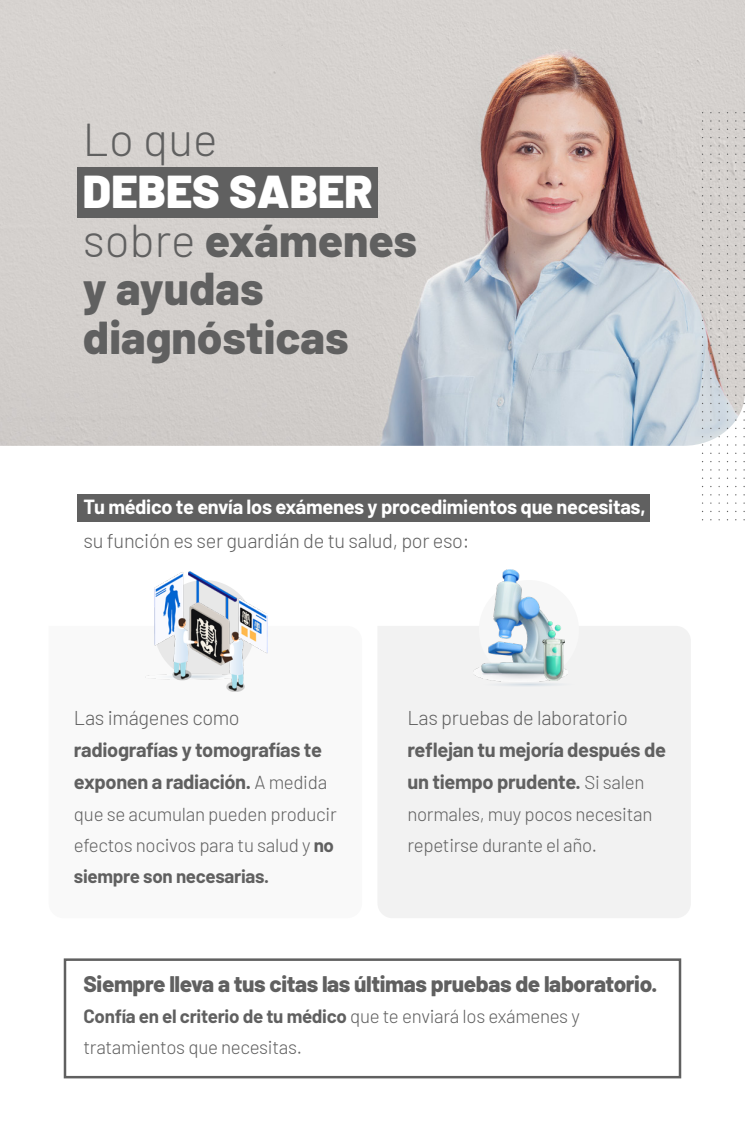
<style>
.page{position:relative;width:745px;height:1144px;background:#fff}
.page>*{position:absolute;margin:0;border:0;box-sizing:border-box;transform-origin:0 0}
.t1{font:800 46px/48.6px "Barlow";color:#606060}
.t2{font:300 46px "Barlow";color:#606060}
.t3{font:800 22.5px "Barlow";letter-spacing:-.015em;color:#606060}
.t4{font:700 20px/32.1px "Barlow";letter-spacing:-.015em;color:#606060}
.t5{font:300 20px "Barlow";letter-spacing:-.015em;color:#606060}
.t6{font:700 20px "Barlow";letter-spacing:-.015em;color:#fff}
.t7{font:300 18.75px/31px "Barlow";letter-spacing:-.015em;color:#606060}
.s1{font-weight:900;color:#fff}
.s2{font-weight:300}
.s3{font-weight:300;font-size:18.75px}
.s4{font-weight:700}
</style>
<div class="page">
<div style="left:378px;top:626px;width:312px;height:292px;background:#f2f2f2"></div>
<img style="left:0;top:0;width:744px;height:446px">
<div style="left:78px;top:494px;width:571px;height:27px;background:#606060"></div>
<div style="left:478px;top:580px;width:100px;height:100px;background:#f7f7f7;border-radius:50%"></div>
<div style="left:78px;top:168px;width:300px;height:50px;background:#606060"></div>
<div style="left:64px;top:958px;width:616px;height:120px;border:2px solid #606060"></div>
<svg style="left:473px;top:681px;width:105px;height:6px"></svg>
<img style="left:473px;top:569px;width:94px;height:113px">
<img style="left:542px;top:621px;width:22px;height:59px">
<img style="left:145px;top:571px;width:122px;height:120px">
<h1 class="t2" style="left:83px;top:107px;width:136px">Lo que</h1>
<h1 class="t1" style="left:83px;top:164px;width:335px"><span class="s1">DEBES SABER </span><span class="s2">sobre</span> exámenes y ayudas diagnósticas</h1>
<p class="t6" style="left:84px;top:492px;width:563px">Tu médico te envía los exámenes y procedimientos que necesitas,</p>
<p class="t5" style="left:84px;top:526px;width:387px">su función es ser guardián de tu salud, por eso:</p>
<p class="t5" style="left:74px;top:703px;width:167px">Las imágenes como</p>
<p class="t4" style="left:74px;top:732px;width:254px">radiografías y tomografías te exponen a radiación. <span class="s3">A medida</span></p>
<p class="t7" style="left:74px;top:797px;width:264px">que se acumulan pueden producir efectos nocivos para tu salud y <span class="s4">no siempre son necesarias.</span></p>
<p class="t5" style="left:407px;top:703px;width:222px">Las pruebas de laboratorio</p>
<p class="t4" style="left:407px;top:732px;width:260px">reflejan tu mejoría después de un tiempo prudente. <span class="s3">Si salen</span></p>
<p class="t7" style="left:407px;top:797px;width:246px">normales, muy pocos necesitan repetirse durante el año.</p>
<p class="t3" style="left:83px;top:967px;width:575px">Siempre lleva a tus citas las últimas pruebas de laboratorio.</p>
<p class="t7" style="left:83px;top:999px;width:497px"><span class="s4">Confía en el criterio de tu médico</span> que te enviará los exámenes y tratamientos que necesitas.</p>
</div>
